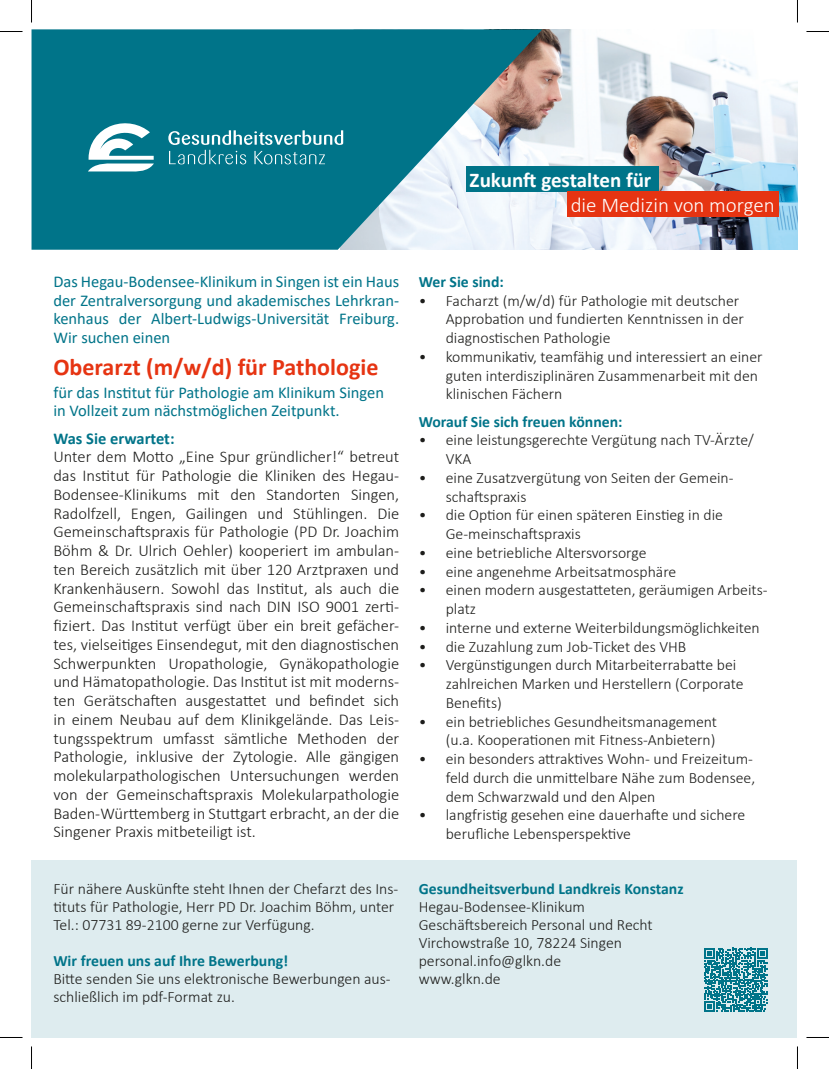
<style>
.page{position:relative;width:829px;height:1069px;background:#fff}
.page>*{position:absolute;margin:0;border:0;box-sizing:border-box;transform-origin:0 0}
.t1{font:700 24px "Calibri";color:#e63412}
.t2{font:700 21px "Calibri";color:#fff}
.t3{font:300 21px "Calibri";color:#fff}
.t4{font:300 16.5px/18.8px "Calibri";color:#1d1d1b;text-align:justify}
.t5{font:16.5px/18.8px "Calibri";color:#007489;text-align:justify}
.t6{font:700 16.5px "Calibri";color:#007489}
.t7{font:300 15.75px/18.8px "Calibri";color:#1d1d1b}
.t8{font:700 15.75px "Calibri";color:#007489}
</style>
<div class="page">
<div style="left:32px;top:859px;width:765px;height:178px;background:#deecef"></div>
<img style="left:542px;top:29px;width:255px;height:221px">
<svg style="left:32px;top:29px;width:510px;height:221px;background:#2c899a"></svg>
<svg style="left:88px;top:121px;width:66px;height:51px"></svg>
<svg style="left:168px;top:130px;width:175px;height:34px;background:#338fa0"></svg>
<div style="left:466px;top:166px;width:192px;height:26px;background:#007489"></div>
<div style="left:567px;top:191px;width:211px;height:26px;background:#e63412"></div>
<svg style="left:704px;top:947px;width:63px;height:64px"></svg>
<svg style="left:0;top:31px;width:22px;height:1px"></svg>
<svg style="left:806px;top:31px;width:22px;height:1px"></svg>
<svg style="left:0;top:1037px;width:22px;height:1px"></svg>
<svg style="left:806px;top:1037px;width:22px;height:1px"></svg>
<svg style="left:31px;top:0;width:1px;height:23px"></svg>
<svg style="left:31px;top:1046px;width:1px;height:23px"></svg>
<svg style="left:797px;top:0;width:1px;height:23px"></svg>
<svg style="left:797px;top:1046px;width:1px;height:23px"></svg>
<h2 class="t2" style="left:469px;top:165px;width:183px">Zukunft gestalten für</h2>
<h2 class="t3" style="left:570px;top:192px;width:206px">die Medizin von morgen</h2>
<p class="t5" style="left:53px;top:271px;width:347px">Das Hegau-Bodensee-Klinikum in Singen ist ein Haus der Zentralversorgung und akademisches Lehrkran&shy;kenhaus der Albert-Ludwigs-Universität Freiburg.<br>Wir suchen einen</p>
<h1 class="t1" style="left:53px;top:350px;width:326px">Oberarzt (m/w/d) für Pathologie</h1>
<p class="t5" style="left:53px;top:382px;width:332px">für das Institut für Pathologie am Klinikum Singen in Vollzeit zum nächstmöglichen Zeitpunkt.</p>
<p class="t6" style="left:53px;top:426px;width:123px">Was Sie erwartet:</p>
<p class="t4" style="left:53px;top:447px;width:347px">Unter dem Motto „Eine Spur gründlicher!“ betreut das Institut für Pathologie die Kliniken des Hegau-Bodensee-Klinikums mit den Standorten Singen, Radolfzell, Engen, Gailingen und Stühlingen. Die Gemeinschaftspraxis für Pathologie (PD Dr. Joachim Böhm &amp; Dr. Ulrich Oehler) kooperiert im ambulan&shy;ten Bereich zusätzlich mit über 120 Arztpraxen und Krankenhäusern. Sowohl das Institut, als auch die Gemeinschaftspraxis sind nach DIN ISO 9001 zerti&shy;fiziert. Das Institut verfügt über ein breit gefächer&shy;tes, vielseitiges Einsendegut, mit den diagnostischen Schwerpunkten Uropathologie, Gynäkopathologie und Hämatopathologie. Das Institut ist mit moderns&shy;ten Gerätschaften ausgestattet und befindet sich in einem Neubau auf dem Klinikgelände. Das Leis&shy;tungsspektrum umfasst sämtliche Methoden der Pathologie, inklusive der Zytologie. Alle gängigen molekularpathologischen Untersuchungen werden von der Gemeinschaftspraxis Molekularpathologie Baden-Württemberg in Stuttgart erbracht, an der die Singener Praxis mitbeteiligt ist.</p>
<p class="t7" style="left:53px;top:879px;width:346px;line-height:18px">Für nähere Auskünfte steht Ihnen der Chefarzt des Ins&shy;tituts für Pathologie, Herr PD Dr. Joachim Böhm, unter<br>Tel.: 07731 89-2100 gerne zur Verfügung.</p>
<p class="t8" style="left:53px;top:949px;width:236px">Wir freuen uns auf Ihre Bewerbung!</p>
<p class="t7" style="left:53px;top:969px;width:339px;line-height:18px">Bitte senden Sie uns elektronische Bewerbungen aus&shy;schließlich im pdf-Format zu.</p>
<p class="t8" style="left:418px;top:270px;width:87px">Wer Sie sind:</p>
<p class="t7" style="left:445px;top:291px;width:299px;text-indent:-27px">• Facharzt (m/w/d) für Pathologie mit deutscher<br>Approbation und fundierten Kenntnissen in der diagnostischen Pathologie</p>
<p class="t7" style="left:445px;top:347px;width:318px;text-indent:-27px">• kommunikativ, teamfähig und interessiert an einer guten interdisziplinären Zusammenarbeit mit den klinischen Fächern</p>
<p class="t8" style="left:418px;top:410px;width:205px">Worauf Sie sich freuen können:</p>
<p class="t7" style="left:445px;top:431px;width:309px;text-indent:-27px">• eine leistungsgerechte Vergütung nach TV-Ärzte/<br>VKA</p>
<p class="t7" style="left:445px;top:468px;width:289px;text-indent:-27px">• eine Zusatzvergütung von Seiten der Gemein&shy;schaftspraxis</p>
<p class="t7" style="left:445px;top:505px;width:279px;text-indent:-27px">• die Option für einen späteren Einstieg in die<br>Ge-meinschaftspraxis</p>
<p class="t7" style="left:418px;top:543px;width:229px">• eine betriebliche Altersvorsorge</p>
<p class="t7" style="left:418px;top:562px;width:259px">• eine angenehme Arbeitsatmosphäre</p>
<p class="t7" style="left:445px;top:580px;width:323px;text-indent:-27px">• einen modern ausgestatteten, geräumigen Arbeits&shy;platz</p>
<p class="t7" style="left:418px;top:618px;width:342px">• interne und externe Weiterbildungsmöglichkeiten</p>
<p class="t7" style="left:418px;top:637px;width:269px">• die Zuzahlung zum Job-Ticket des VHB</p>
<p class="t7" style="left:445px;top:655px;width:299px;text-indent:-27px">• Vergünstigungen durch Mitarbeiterrabatte bei zahlreichen Marken und Herstellern (Corporate<br>Benefits)</p>
<p class="t7" style="left:418px;top:712px;width:300px;text-align:right">• ein betriebliches Gesundheitsmanagement (u.a. Kooperationen mit Fitness-Anbietern)</p>
<p class="t7" style="left:445px;top:749px;width:311px;text-indent:-27px">• ein besonders attraktives Wohn- und Freizeitum&shy;feld durch die unmittelbare Nähe zum Bodensee, dem Schwarzwald und den Alpen</p>
<p class="t7" style="left:445px;top:805px;width:301px;text-indent:-27px">• langfristig gesehen eine dauerhafte und sichere berufliche Lebensperspektive</p>
<p class="t8" style="left:418px;top:877px;width:266px">Gesundheitsverbund Landkreis Konstanz</p>
<p class="t7" style="left:418px;top:897px;width:235px;line-height:18px">Hegau-Bodensee-Klinikum<br>Geschäftsbereich Personal und Recht<br>Virchowstraße 10, 78224 Singen personal.info@glkn.de<br>www.glkn.de</p>
</div>
